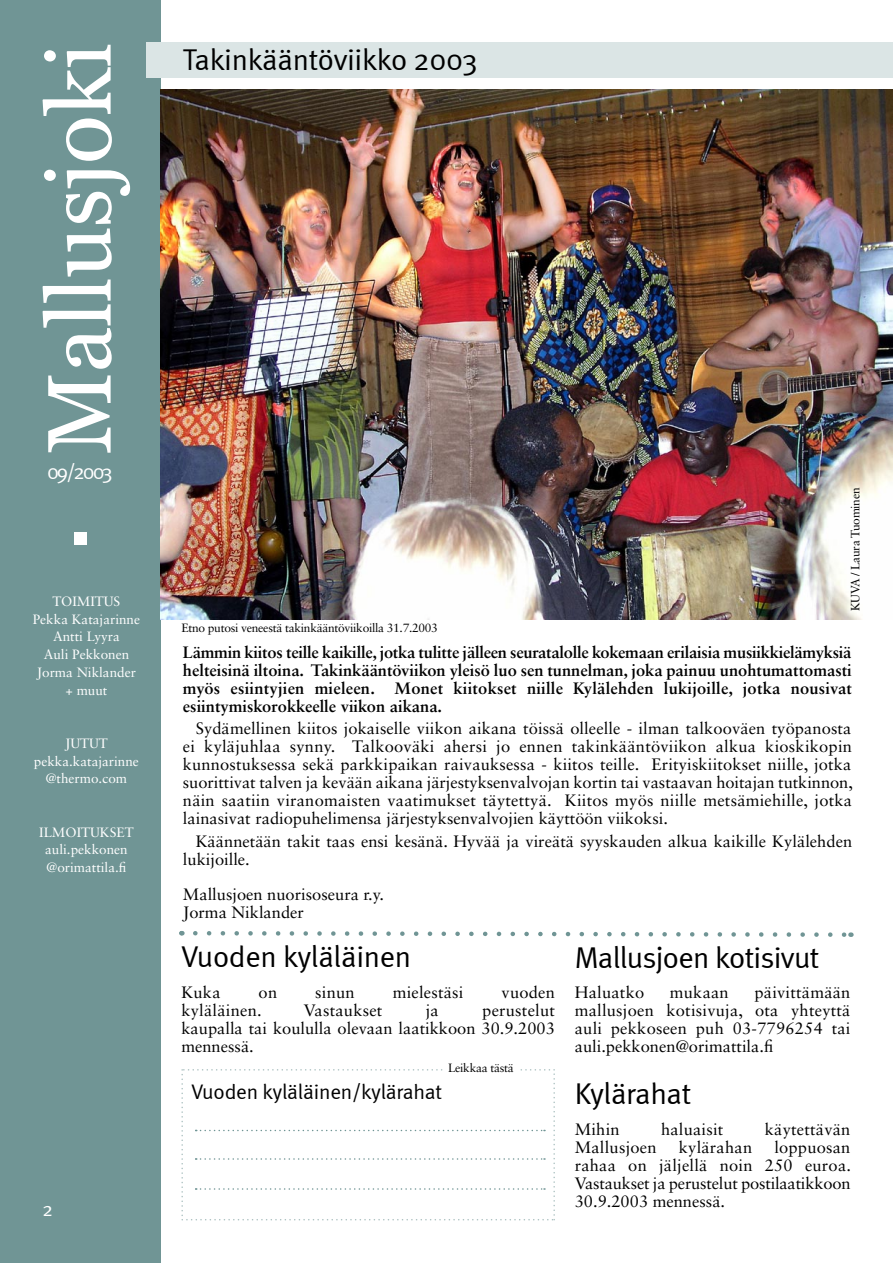
<style>
.page{position:relative;width:893px;height:1263px;background:#fff}
.page>*{position:absolute;margin:0;border:0;box-sizing:border-box;transform-origin:0 0}
.t1{font:90px "Georgia";letter-spacing:-.01em;color:#fff}
.t2{font:30px "Meta Normal";letter-spacing:-.01em;color:#000}
.t3{font:21px "Meta Normal";letter-spacing:-.01em;color:#000}
.t4{font:21px "Meta Normal";letter-spacing:-.105em;color:#fff}
.t5{font:19.5px "Meta Normal";color:#fff}
.Body{font:16.5px/18px "Sabon LT Std";color:#000;text-align:justify}
.Body_1{font:16.5px/18px "Sabon LT Std";letter-spacing:.015em;color:#000;text-align:justify}
.t6{font:700 16.5px/18px "Sabon LT Std";color:#000;text-align:justify}
.Body1_Signature{font:16.5px/18px "Sabon LT Std";color:#000}
.Body1_Food{font:13.5px "Sabon LT Std";color:#fff}
.Picture{font:12px "Sabon LT Std";letter-spacing:-.025em;color:#000}
</style>
<div class="page">
<div style="left:0;top:0;width:160px;height:1263px;background:#709595"></div>
<div style="left:147px;top:43px;width:746px;height:35px;background:#dbe5e5"></div>
<img style="left:160px;top:90px;width:733px;height:529px">
<div style="left:74px;top:532px;width:13px;height:12px;background:#fff"></div>
<svg style="left:181px;top:1069px;width:374px;height:151px"></svg>
<svg style="left:179px;top:931px;width:675px;height:6px"></svg>
<p class="t1" style="left:29px;top:455px;width:414px;rotate:-90deg">Mallusjoki</p>
<p class="t4" style="left:47px;top:459px;width:67px">09/2003</p>
<p class="Body1_Food" style="left:53px;top:593px;width:69px">TOIMITUS</p>
<p class="Body1_Food" style="left:33px;top:611px;width:109px">Pekka Katajarinne</p>
<p class="Body1_Food" style="left:53px;top:628px;width:68px">Antti Lyyra</p>
<p class="Body1_Food" style="left:44px;top:646px;width:87px">Auli Pekkonen</p>
<p class="Body1_Food" style="left:37px;top:664px;width:101px">Jorma Niklander</p>
<p class="Body1_Food" style="left:65px;top:682px;width:43px">+ muut</p>
<p class="Body1_Food" style="left:65px;top:735px;width:44px">JUTUT</p>
<p class="Body1_Food" style="left:34px;top:753px;width:107px">pekka.katajarinne</p>
<p class="Body1_Food" style="left:46px;top:770px;width:83px">@thermo.com</p>
<p class="Body1_Food" style="left:39px;top:824px;width:96px">ILMOITUKSET</p>
<p class="Body1_Food" style="left:45px;top:841px;width:84px">auli.pekkonen</p>
<p class="Body1_Food" style="left:47px;top:859px;width:81px">@orimattila.fi</p>
<p class="t5" style="left:43px;top:1198px;width:12px">2</p>
<p class="t2" style="left:183px;top:43px;width:296px">Takinkääntöviikko 2003</p>
<p class="Picture" style="left:181px;top:621px;width:258px">Etno putosi veneestä takinkääntöviikoilla 31.7.2003</p>
<p class="Picture" style="left:848px;top:611px;width:125px;rotate:-90deg">KUVA / Laura Tuominen</p>
<p class="t6" style="left:183px;top:643px;width:671px">Lämmin kiitos teille kaikille, jotka tulitte jälleen seuratalolle kokemaan erilaisia musiikkielämyksiä helteisinä iltoina. Takinkääntöviikon yleisö luo sen tunnelman, joka painuu unohtumattomasti myös esiintyjien mieleen. Monet kiitokset niille Kylälehden lukijoille, jotka nousivat esiintymiskorokkeelle viikon aikana.</p>
<p class="Body" style="left:183px;top:719px;width:672px;text-indent:13px">Sydämellinen kiitos jokaiselle viikon aikana töissä olleelle - ilman talkooväen työpanosta ei kyläjuhlaa synny. Talkooväki ahersi jo ennen takinkääntöviikon alkua kioskikopin kunnostuksessa sekä parkkipaikan raivauksessa - kiitos teille. Erityiskiitokset niille, jotka suorittivat talven ja kevään aikana järjestyksenvalvojan kortin tai vastaavan hoitajan tutkinnon, näin saatiin viranomaisten vaatimukset täytettyä. Kiitos myös niille metsämiehille, jotka lainasivat radiopuhelimensa järjestyksenvalvojien käyttöön viikoksi.</p>
<p class="Body" style="left:183px;top:832px;width:671px;text-indent:13px">Käännetään takit taas ensi kesänä. Hyvää ja vireätä syyskauden alkua kaikille Kylälehden lukijoille.</p>
<p class="Body1_Signature" style="left:183px;top:885px;width:203px">Mallusjoen nuorisoseura r.y.<br>Jorma Niklander</p>
<p class="t2" style="left:181px;top:939px;width:231px">Vuoden kyläläinen</p>
<p class="Body_1" style="left:181px;top:983px;width:41px">Kuka</p>
<p class="Body_1" style="left:259px;top:983px;width:20px">on</p>
<p class="Body_1" style="left:315px;top:983px;width:41px">sinun</p>
<p class="Body_1" style="left:393px;top:983px;width:72px">mielestäsi</p>
<p class="Body_1" style="left:502px;top:983px;width:55px">vuoden</p>
<p class="Body_1" style="left:181px;top:1001px;width:82px">kyläläinen.</p>
<p class="Body_1" style="left:304px;top:1001px;width:80px">Vastaukset</p>
<p class="Body_1" style="left:426px;top:1001px;width:15px">ja</p>
<p class="Body_1" style="left:181px;top:1001px;width:375px;text-indent:301px">perustelut kaupalla tai koululla olevaan laatikkoon 30.9.2003 mennessä.</p>
<p class="Picture" style="left:448px;top:1061px;width:67px">Leikkaa tästä</p>
<p class="t3" style="left:191px;top:1079px;width:252px">Vuoden kyläläinen/kylärahat</p>
<p class="t2" style="left:575px;top:940px;width:246px">Mallusjoen kotisivut</p>
<p class="Body_1" style="left:575px;top:983px;width:71px">Haluatko</p>
<p class="Body_1" style="left:670px;top:983px;width:60px">mukaan</p>
<p class="Body_1" style="left:575px;top:983px;width:277px;text-indent:180px">päivittämään mallusjoen kotisivuja, ota yhteyttä auli pekkoseen puh 03-7796254 tai auli.pekkonen@orimattila.fi</p>
<p class="t2" style="left:575px;top:1076px;width:118px">Kylärahat</p>
<p class="Body_1" style="left:575px;top:1120px;width:46px">Mihin</p>
<p class="Body_1" style="left:661px;top:1120px;width:64px">haluaisit</p>
<p class="Body_1" style="left:765px;top:1120px;width:87px">käytettävän</p>
<p class="Body_1" style="left:575px;top:1138px;width:83px">Mallusjoen</p>
<p class="Body_1" style="left:679px;top:1138px;width:75px">kylärahan</p>
<p class="Body_1" style="left:575px;top:1138px;width:278px;text-indent:200px">loppuosan rahaa on jäljellä noin 250 euroa.<br>Vastaukset ja perustelut postilaatikkoon 30.9.2003 mennessä.</p>
</div>
